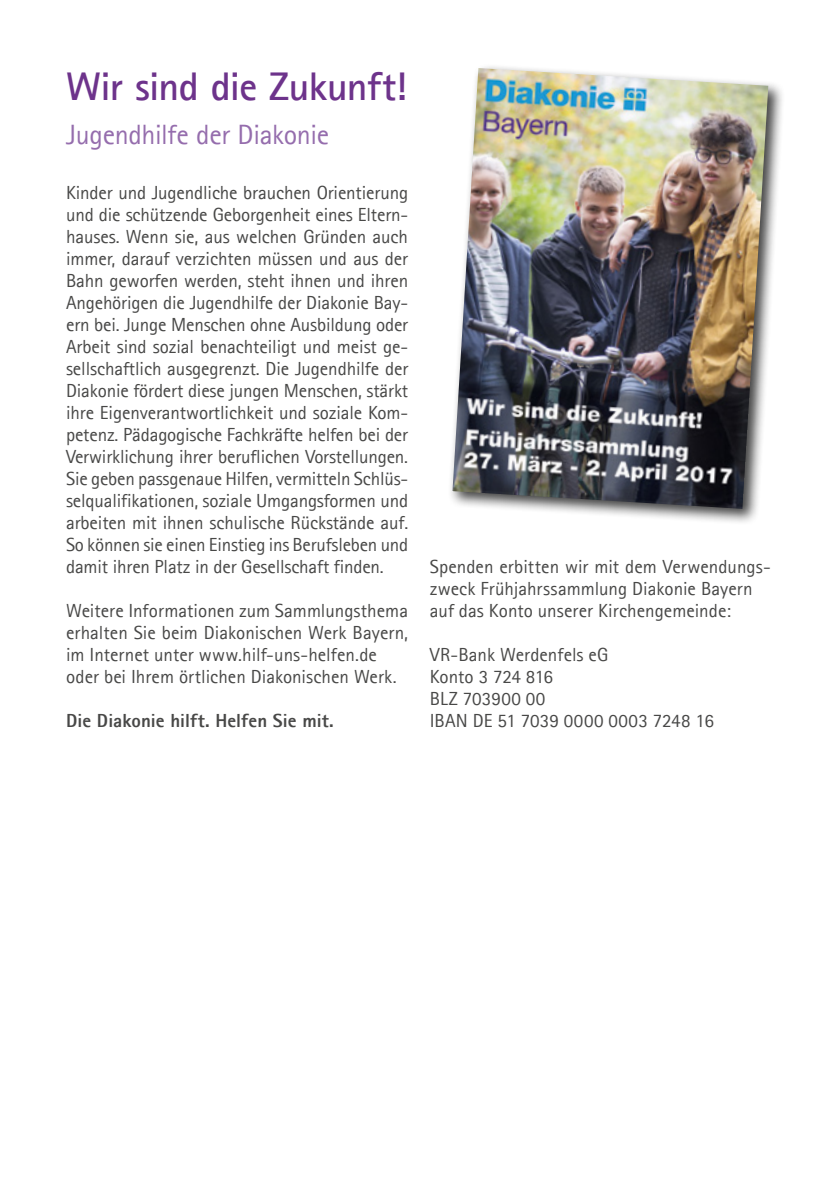
<style>
.page{position:relative;width:840px;height:1191px;background:#fff}
.page>*{position:absolute;margin:0;border:0;box-sizing:border-box;transform-origin:0 0}
.t1{font:700 40px "Agfa Rotis Sans Serif";letter-spacing:-.015em;color:#6d338b}
.t2{font:28px "Agfa Rotis Sans Serif";letter-spacing:-.01em;color:#956dad}
.t3{font:19px/22px "Agfa Rotis Sans Serif";color:#484847}
.t4{font:800 19px "Agfa Rotis Sans Serif";letter-spacing:.005em;color:#484847}
</style>
<div class="page">
<div style="left:447px;top:63px;width:337px;height:463px;background:#000;opacity:.75"></div>
<img style="left:452px;top:68px;width:315px;height:441px">
<h1 class="t1" style="left:66px;top:61px;width:342px">Wir sind die Zukunft!</h1>
<h2 class="t2" style="left:66px;top:118px;width:264px">Jugendhilfe der Diakonie</h2>
<p class="t3" style="left:66px;top:181px;width:343px;text-align:justify">Kinder und Jugendliche brauchen Orientierung und die schützende Geborgenheit eines Eltern&shy;hauses. Wenn sie, aus welchen Gründen auch immer, darauf verzichten müssen und aus der Bahn geworfen werden, steht ihnen und ihren Angehörigen die Jugendhilfe der Diakonie Bay&shy;ern bei. Junge Menschen ohne Ausbildung oder Arbeit sind sozial benachteiligt und meist ge&shy;sellschaftlich ausgegrenzt. Die Jugendhilfe der Diakonie fördert diese jungen Menschen, stärkt ihre Eigenverantwortlichkeit und soziale Kom&shy;petenz. Pädagogische Fachkräfte helfen bei der Verwirklichung ihrer beruflichen Vorstellungen.<br>Sie geben passgenaue Hilfen, vermitteln Schlüs&shy;selqualifikationen, soziale Umgangsformen und arbeiten mit ihnen schulische Rückstände auf.<br>So können sie einen Einstieg ins Berufsleben und damit ihren Platz in der Gesellschaft finden.</p>
<p class="t3" style="left:66px;top:599px;width:343px">Weitere I nformationen zum Sammlungsthema erhalten Sie beim Diakonischen Werk Bayern, im I nternet unter www.hilf-uns-helfen.de oder bei I hrem örtlichen Diakonischen Werk.</p>
<p class="t4" style="left:66px;top:708px;width:269px">Die Diakonie hilft. Helfen Sie mit.</p>
<p class="t3" style="left:429px;top:555px;width:342px">Spenden erbitten wir mit dem Verwendungs&shy;zweck Frühjahrssammlung Diakonie Bayern auf das Konto unserer Kirchengemeinde:</p>
<p class="t3" style="left:429px;top:643px;width:285px">VR-Bank Werdenfels eG<br>Konto 3 724 816<br>BLZ 703900 00<br>I BAN DE 51 7039 0000 0003 7248 16</p>
</div>
